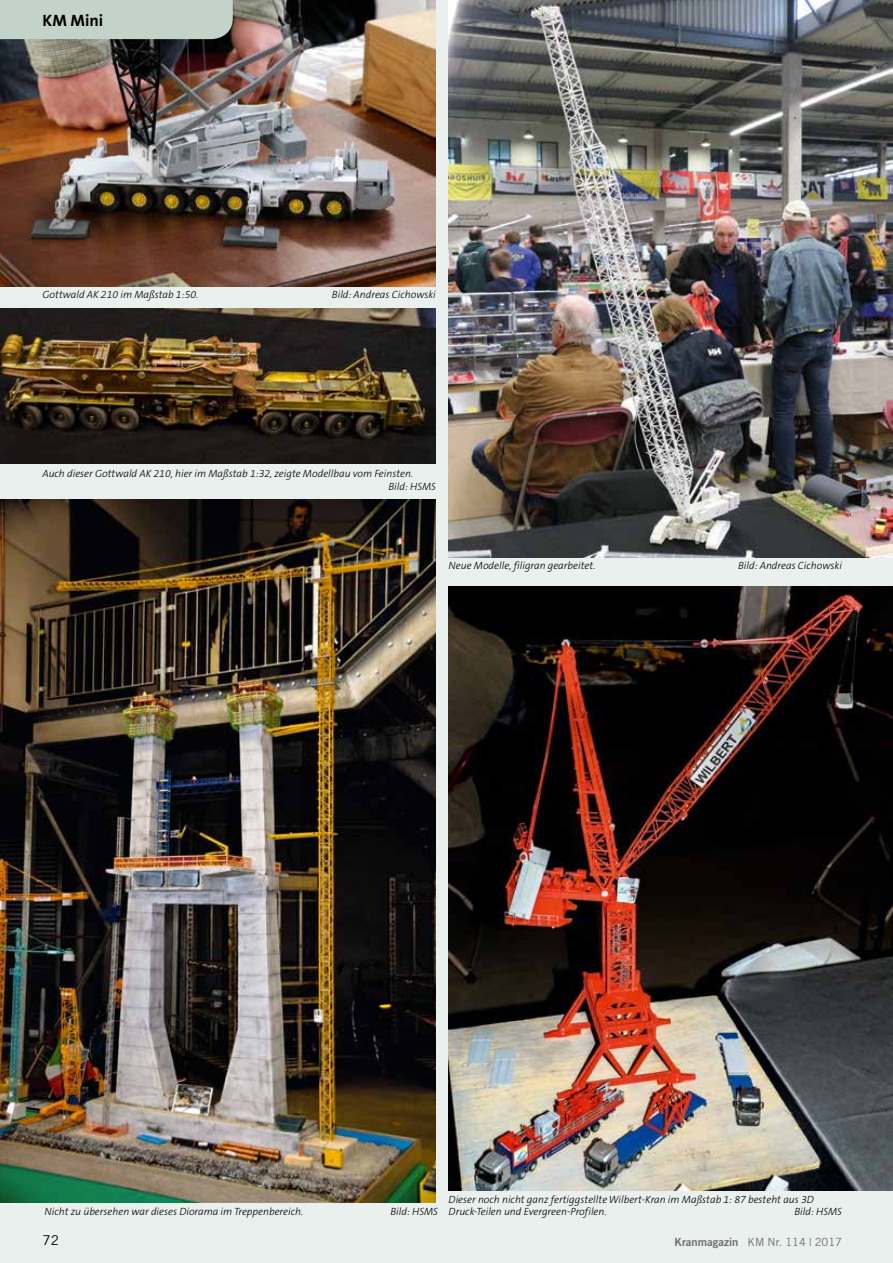
<style>
.page{position:relative;width:893px;height:1263px;background:#eaf0ed}
.page>*{position:absolute;margin:0;border:0;box-sizing:border-box;transform-origin:0 0}
.t1{font:700 16.5px "The Sans B7";color:#000}
.t2{font:13.5px "Trade Gothic";color:#000}
.t3{font:11.25px "Trade Gothic";color:#6e6e6e}
.t4{font:italic 300 10.5px/12.3px "The Sans B3";color:#000}
.s1{font-family:"Trade Gothic Bold Two"}
</style>
<div class="page">
<img style="left:0;top:0;width:436px;height:286px">
<div style="left:0;top:0;width:233px;height:39px;background:#c3d3ca"></div>
<img style="left:449px;top:587px;width:444px;height:604px">
<img style="left:0;top:500px;width:436px;height:702px">
<img style="left:0;top:308px;width:436px;height:155px">
<img style="left:449px;top:0;width:444px;height:557px">
<h1 class="t1" style="left:43px;top:11px;width:62px">KM Mini</h1>
<p class="t4" style="left:43px;top:289px;width:157px">Gottwald AK 210 im Maßstab 1:50.</p>
<p class="t4" style="left:332px;top:289px;width:105px">Bild: Andreas Cichowski</p>
<p class="t4" style="left:388px;top:468px;width:49px;text-indent:-346px">Auch dieser Gottwald AK 210, hier im Maßstab 1:32, zeigte Modellbau vom Feinsten.<br>Bild: HSMS</p>
<p class="t4" style="left:449px;top:560px;width:149px">Neue Modelle, filigran gearbeitet.</p>
<p class="t4" style="left:738px;top:560px;width:105px">Bild: Andreas Cichowski</p>
<p class="t4" style="left:449px;top:1193px;width:367px">Dieser noch nicht ganz fertiggstellte Wilbert-Kran im Maßstab 1: 87 besteht aus 3D</p>
<p class="t4" style="left:45px;top:1206px;width:260px">Nicht zu übersehen war dieses Diorama im Treppenbereich.</p>
<p class="t4" style="left:391px;top:1206px;width:218px">Bild: HSMS Druck-Teilen und Evergreen-Profilen.</p>
<p class="t4" style="left:794px;top:1206px;width:49px">Bild: HSMS</p>
<p class="t2" style="left:43px;top:1232px;width:18px">72</p>
<p class="t3" style="left:675px;top:1235px;width:169px"><span class="s1">Kranmagazin</span> KM Nr. 114 | 2017</p>
</div>
